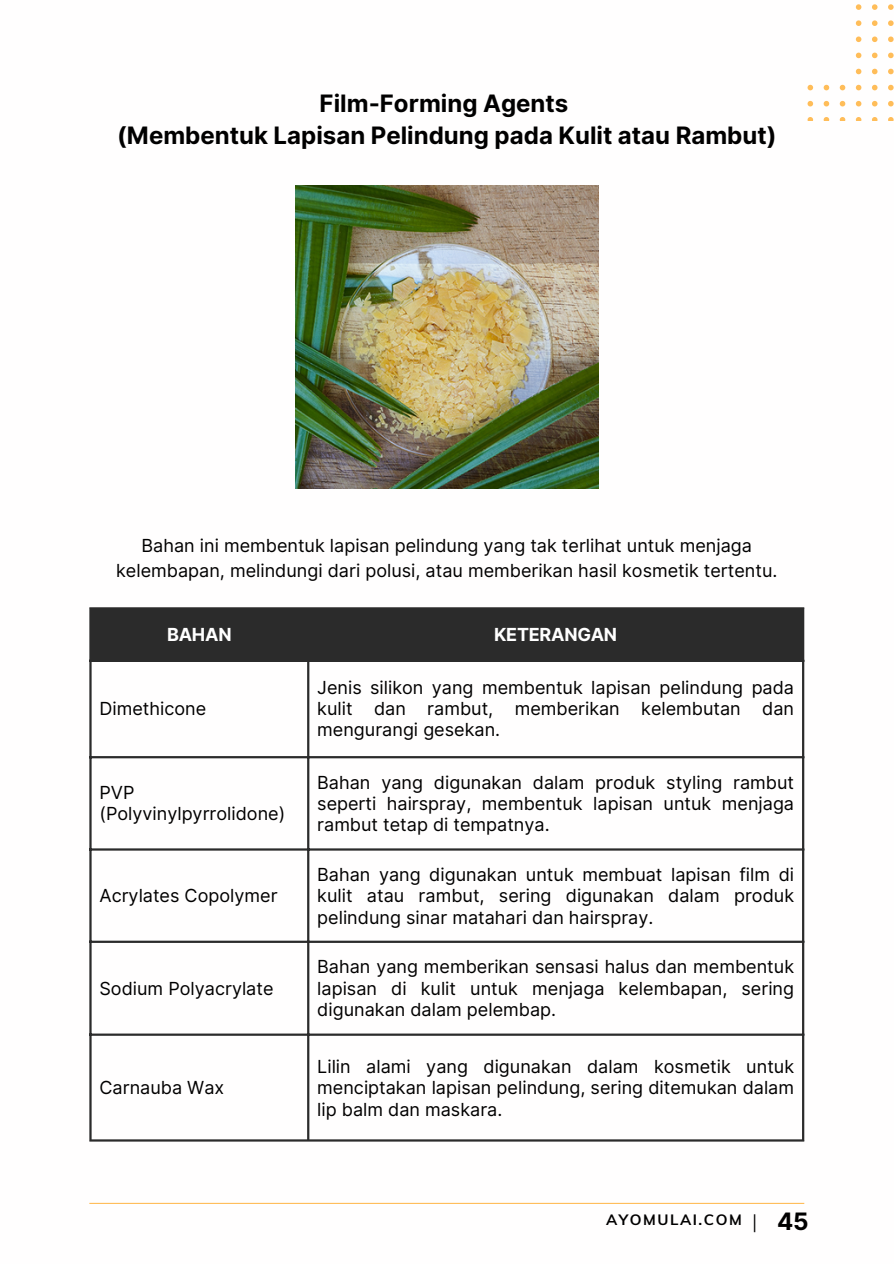
<style>
.page{position:relative;width:894px;height:1264px;background:#fff}
.page>*{position:absolute;margin:0;border:0;box-sizing:border-box;transform-origin:0 0}
.t1{font:700 24px/32.7px "Inter";color:#000;text-align:center}
.t2{font:18px/21.3px "Inter";color:#000;text-align:justify}
.t3{font:700 18px "Inter";letter-spacing:-.015em;color:#fff}
.t4{font:700 15px "Muli";letter-spacing:.105em;color:#000}
.s1{font-family:"Open Sans";font-weight:400;font-size:17.85px}
</style>
<div class="page">
<img style="left:295px;top:186px;width:303px;height:302px">
<div style="left:92px;top:609px;width:709px;height:50px;background:#2b2b2b"></div>
<hr style="left:89px;top:609px;width:3px;height:530px;background:#2b2b2b">
<hr style="left:307px;top:609px;width:2px;height:530px;background:#2b2b2b">
<hr style="left:801px;top:609px;width:3px;height:530px;background:#2b2b2b">
<hr style="left:89px;top:607px;width:715px;height:2px;background:#2b2b2b">
<hr style="left:89px;top:659px;width:715px;height:3px;background:#2b2b2b">
<hr style="left:89px;top:756px;width:715px;height:2px;background:#2b2b2b">
<hr style="left:89px;top:848px;width:715px;height:2px;background:#2b2b2b">
<hr style="left:89px;top:940px;width:715px;height:2px;background:#2b2b2b">
<hr style="left:89px;top:1033px;width:715px;height:2px;background:#2b2b2b">
<hr style="left:89px;top:1139px;width:715px;height:2px;background:#2b2b2b">
<hr style="left:89px;top:1202px;width:715px;height:1px;background:#ffbd59">
<svg style="left:807px;top:117px;width:5px;height:4px"></svg>
<svg style="left:807px;top:101px;width:5px;height:5px"></svg>
<svg style="left:807px;top:85px;width:5px;height:5px"></svg>
<svg style="left:823px;top:117px;width:6px;height:4px"></svg>
<svg style="left:823px;top:101px;width:6px;height:5px"></svg>
<svg style="left:823px;top:85px;width:6px;height:5px"></svg>
<svg style="left:839px;top:117px;width:6px;height:4px"></svg>
<svg style="left:839px;top:101px;width:6px;height:5px"></svg>
<svg style="left:839px;top:85px;width:6px;height:5px"></svg>
<svg style="left:855px;top:117px;width:6px;height:4px"></svg>
<svg style="left:855px;top:101px;width:6px;height:5px"></svg>
<svg style="left:855px;top:85px;width:6px;height:5px"></svg>
<svg style="left:855px;top:69px;width:6px;height:5px"></svg>
<svg style="left:855px;top:53px;width:6px;height:5px"></svg>
<svg style="left:855px;top:37px;width:6px;height:5px"></svg>
<svg style="left:855px;top:20px;width:6px;height:6px"></svg>
<svg style="left:855px;top:4px;width:6px;height:6px"></svg>
<svg style="left:872px;top:117px;width:5px;height:4px"></svg>
<svg style="left:872px;top:101px;width:5px;height:5px"></svg>
<svg style="left:872px;top:85px;width:5px;height:5px"></svg>
<svg style="left:872px;top:69px;width:5px;height:5px"></svg>
<svg style="left:872px;top:53px;width:5px;height:5px"></svg>
<svg style="left:872px;top:37px;width:5px;height:5px"></svg>
<svg style="left:872px;top:20px;width:5px;height:6px"></svg>
<svg style="left:872px;top:4px;width:5px;height:6px"></svg>
<svg style="left:888px;top:117px;width:5px;height:4px"></svg>
<svg style="left:888px;top:101px;width:5px;height:5px"></svg>
<svg style="left:888px;top:85px;width:5px;height:5px"></svg>
<svg style="left:888px;top:69px;width:5px;height:5px"></svg>
<svg style="left:888px;top:53px;width:5px;height:5px"></svg>
<svg style="left:888px;top:37px;width:5px;height:5px"></svg>
<svg style="left:888px;top:20px;width:5px;height:6px"></svg>
<svg style="left:888px;top:4px;width:5px;height:6px"></svg>
<p class="t1" style="left:117px;top:87px;width:661px">Film-Forming Agents<br>(Membentuk Lapisan Pelindung pada Kulit atau Rambut)</p>
<p class="t2" style="left:116px;top:533px;width:662px;line-height:24.8px;text-align:center">Bahan ini membentuk lapisan pelindung yang tak terlihat untuk menjaga kelembapan, melindungi dari polusi, atau memberikan hasil kosmetik tertentu.</p>
<h2 class="t3" style="left:167px;top:623px;width:66px">BAHAN</h2>
<p class="t3" style="left:494px;top:623px;width:124px">KETERANGAN</p>
<p class="t2" style="left:99px;top:697px;width:108px">Dimethicone</p>
<p class="t2" style="left:317px;top:676px;width:478px">Jenis silikon yang membentuk lapisan pelindung pada kulit dan rambut, memberikan kelembutan dan mengurangi gesekan.</p>
<p class="t2" style="left:99px;top:781px;width:187px">PVP (Polyvinylpyrrolidone)</p>
<p class="t2" style="left:317px;top:771px;width:478px">Bahan yang digunakan dalam produk styling rambut seperti hairspray, membentuk lapisan untuk menjaga rambut tetap di tempatnya.</p>
<p class="t2" style="left:99px;top:885px;width:179px">Acrylates Copolymer</p>
<p class="t2" style="left:99px;top:977px;width:175px">Sodium Polyacrylate</p>
<p class="t2" style="left:99px;top:1077px;width:126px">Carnauba Wax</p>
<p class="t2" style="left:317px;top:863px;width:478px">Bahan yang digunakan untuk membuat lapisan film di kulit atau rambut, sering digunakan dalam produk pelindung sinar matahari dan hairspray.</p>
<p class="t2" style="left:317px;top:956px;width:478px">Bahan yang memberikan sensasi halus dan membentuk lapisan di kulit untuk menjaga kelembapan, sering digunakan dalam pelembap.</p>
<p class="t2" style="left:317px;top:1055px;width:478px">Lilin alami yang digunakan dalam kosmetik untuk menciptakan lapisan pelindung, sering ditemukan dalam lip balm dan maskara.</p>
<p class="t4" style="left:606px;top:1210px;width:137px">AYOMULAI.COM</p>
<p class="t1" style="left:749px;top:1205px;width:60px"><span class="s1">|</span> 45</p>
</div>
